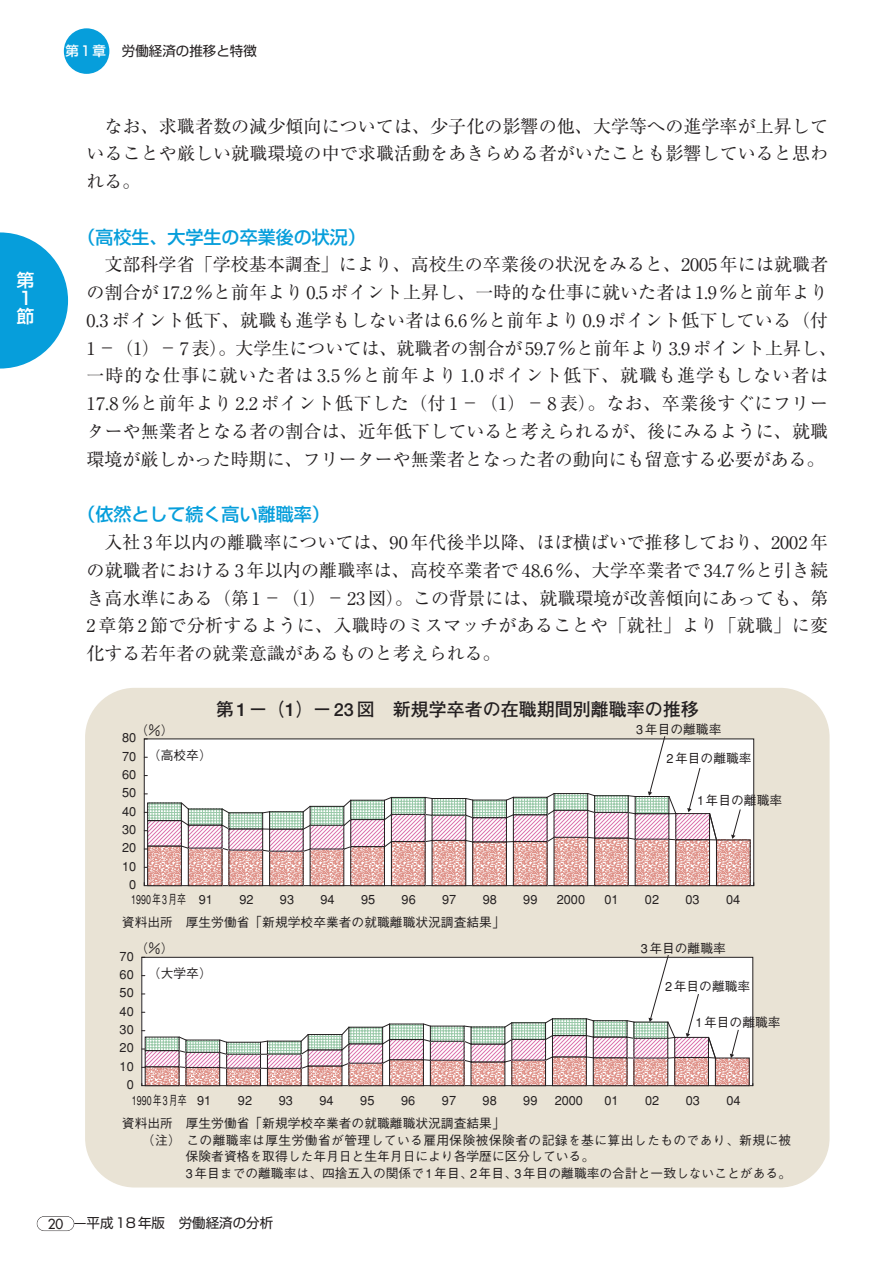
<style>
.page{position:relative;width:893px;height:1262px;background:#fff}
.page>*{position:absolute;margin:0;border:0;box-sizing:border-box;transform-origin:0 0}
.t1{font:18px/27.8px "Ryumin";letter-spacing:.005em;color:#231f20;text-align:justify}
.t2{font:500 18px "Shin Go";color:#069edb}
.t3{font:700 18px "Futo Go B101";color:#231f20}
.t4{font:500 18px/18px "Shin Go";color:#fff;text-align:justify}
.t5{font:13.5px "Shin Go";color:#231f20}
.t6{font:500 13.5px "Shin Go";color:#fff}
.t7{font:13.5px "Futura";color:#231f20}
.t8{font:500 12.75px "Gothic BBB";color:#231f20}
.t9{font:500 12.75px "Gothic BBB";letter-spacing:.03em;color:#231f20}
.t10{font:500 12.75px "Gothic BBB";color:#231f20;scale:.7 1}
</style>
<div class="page">
<div style="left:64px;top:28px;width:45px;height:46px;background:#069edb;border-radius:50%"></div>
<svg style="left:0;top:232px;width:68px;height:136px"></svg>
<div style="left:37px;top:1216px;width:37px;height:15px;border:1px solid #231f20;border-radius:7px"></div>
<svg style="left:74px;top:1223px;width:12px;height:1px"></svg>
<div style="left:85px;top:688px;width:744px;height:499px;background:#e9e3d5;border-radius:50px"></div>
<svg style="left:144px;top:738px;width:610px;height:148px;background:#e0d0d0"></svg>
<svg style="left:647px;top:736px;width:70px;height:104px;background:#eae4e6"></svg>
<svg style="left:731px;top:809px;width:9px;height:30px"></svg>
<svg style="left:141px;top:957px;width:612px;height:129px;background:#e3d9d9"></svg>
<svg style="left:729px;top:1029px;width:9px;height:29px"></svg>
<svg style="left:648px;top:955px;width:68px;height:103px;background:#ece7e9"></svg>
<p class="t6" style="left:65px;top:46px;width:42px">第１章</p>
<p class="t5" style="left:122px;top:46px;width:136px">労働経済の推移と特徴</p>
<p class="t4" style="left:17px;top:273px;width:19px">第1節</p>
<p class="t7" style="left:48px;top:1216px;width:17px">20</p>
<p class="t1" style="left:87px;top:114px;width:743px;text-indent:18px">なお、求職者数の減少傾向については、少子化の影響の他、大学等への進学率が上昇していることや厳しい就職環境の中で求職活動をあきらめる者がいたことも影響していると思われる。</p>
<p class="t2" style="left:78px;top:230px;width:289px">（高校生、大学生の卒業後の状況）</p>
<p class="t1" style="left:87px;top:253px;width:752px;text-align:left;text-indent:18px">文部科学省「学校基本調査」により、高校生の卒業後の状況をみると、2005年には就職者の割合が 17.2％と前年より 0.5ポイント上昇し、一時的な仕事に就いた者は 1.9％と前年より0.3ポイント低下、就職も進学もしない者は 6.6％と前年より 0.9ポイント低下している（付1－（1）－ 7表）。大学生については、就職者の割合が 59.7％と前年より 3.9ポイント上昇し、一時的な仕事に就いた者は 3.5％と前年より 1.0ポイント低下、就職も進学もしない者は17.8％と前年より 2.2ポイント低下した（付 1－（1）－ 8表）。なお、卒業後すぐにフリーターや無業者となる者の割合は、近年低下していると考えられるが、後にみるように、就職環境が厳しかった時期に、フリーターや無業者となった者の動向にも留意する必要がある。</p>
<p class="t2" style="left:78px;top:508px;width:253px">（依然として続く高い離職率）</p>
<p class="t1" style="left:87px;top:531px;width:743px;text-indent:18px">入社 3年以内の離職率については、90年代後半以降、ほぼ横ばいで推移しており、2002年の就職者における 3年以内の離職率は、高校卒業者で 48.6％、大学卒業者で 34.7％と引き続き高水準にある（第 1－（1）－ 23図）。この背景には、就職環境が改善傾向にあっても、第2章第2 節で分析するように、入職時のミスマッチがあることや「就社」より「就職」に変化する若年者の就業意識があるものと考えられる。</p>
<p class="t8" style="left:122px;top:732px;width:16px">80</p>
<p class="t8" style="left:122px;top:751px;width:16px">70</p>
<p class="t8" style="left:122px;top:769px;width:16px">60</p>
<p class="t8" style="left:122px;top:787px;width:16px">50</p>
<p class="t8" style="left:122px;top:806px;width:16px">40</p>
<p class="t8" style="left:122px;top:824px;width:16px">30</p>
<p class="t8" style="left:122px;top:842px;width:16px">20</p>
<p class="t8" style="left:122px;top:861px;width:16px">10</p>
<p class="t8" style="left:129px;top:879px;width:9px">0</p>
<p class="t3" style="left:216px;top:702px;width:484px">第1－（1）－ 23 図　新規学卒者の在職期間別離職率の推移</p>
<p class="t8" style="left:135px;top:725px;width:40px">（％）</p>
<p class="t8" style="left:636px;top:724px;width:87px">3年目の離職率</p>
<p class="t8" style="left:666px;top:753px;width:87px">2年目の離職率</p>
<p class="t8" style="left:697px;top:795px;width:87px">1年目の離職率</p>
<p class="t8" style="left:148px;top:750px;width:65px">（高校卒）</p>
<p class="t10" style="left:131px;top:894px;width:118px">1990年3月卒 91</p>
<p class="t8" style="left:239px;top:894px;width:16px">92</p>
<p class="t8" style="left:280px;top:894px;width:16px">93</p>
<p class="t8" style="left:320px;top:894px;width:16px">94</p>
<p class="t8" style="left:361px;top:894px;width:16px">95</p>
<p class="t8" style="left:401px;top:894px;width:16px">96</p>
<p class="t8" style="left:442px;top:894px;width:16px">97</p>
<p class="t8" style="left:482px;top:894px;width:16px">98</p>
<p class="t8" style="left:523px;top:894px;width:16px">99</p>
<p class="t8" style="left:556px;top:894px;width:30px">2000</p>
<p class="t8" style="left:604px;top:894px;width:16px">01</p>
<p class="t8" style="left:645px;top:894px;width:16px">02</p>
<p class="t8" style="left:685px;top:894px;width:16px">03</p>
<p class="t8" style="left:726px;top:894px;width:16px">04</p>
<p class="t8" style="left:122px;top:917px;width:384px">資料出所　厚生労働省「新規学校卒業者の就職離職状況調査結果」</p>
<p class="t8" style="left:120px;top:951px;width:16px">70</p>
<p class="t8" style="left:120px;top:969px;width:16px">60</p>
<p class="t8" style="left:120px;top:987px;width:16px">50</p>
<p class="t8" style="left:120px;top:1006px;width:16px">40</p>
<p class="t8" style="left:120px;top:1024px;width:16px">30</p>
<p class="t8" style="left:120px;top:1042px;width:16px">20</p>
<p class="t8" style="left:120px;top:1061px;width:16px">10</p>
<p class="t8" style="left:127px;top:1079px;width:9px">0</p>
<p class="t8" style="left:135px;top:943px;width:40px">（％）</p>
<p class="t8" style="left:148px;top:968px;width:65px">（大学卒）</p>
<p class="t8" style="left:640px;top:943px;width:87px">3年目の離職率</p>
<p class="t8" style="left:665px;top:981px;width:87px">2年目の離職率</p>
<p class="t8" style="left:695px;top:1017px;width:87px">1年目の離職率</p>
<p class="t10" style="left:132px;top:1095px;width:115px">1990年3月卒 91</p>
<p class="t8" style="left:238px;top:1095px;width:16px">92</p>
<p class="t8" style="left:279px;top:1095px;width:16px">93</p>
<p class="t8" style="left:319px;top:1095px;width:16px">94</p>
<p class="t8" style="left:360px;top:1095px;width:16px">95</p>
<p class="t8" style="left:401px;top:1095px;width:16px">96</p>
<p class="t8" style="left:442px;top:1095px;width:16px">97</p>
<p class="t8" style="left:482px;top:1095px;width:16px">98</p>
<p class="t8" style="left:523px;top:1095px;width:16px">99</p>
<p class="t8" style="left:554px;top:1095px;width:30px">2000</p>
<p class="t8" style="left:604px;top:1095px;width:16px">01</p>
<p class="t8" style="left:645px;top:1095px;width:16px">02</p>
<p class="t8" style="left:685px;top:1095px;width:16px">03</p>
<p class="t8" style="left:726px;top:1095px;width:16px">04</p>
<p class="t8" style="left:122px;top:1118px;width:384px">資料出所　厚生労働省「新規学校卒業者の就職離職状況調査結果」</p>
<p class="t9" style="left:122px;top:1135px;width:671px">　　（注）この離職率は厚生労働省が管理している雇用保険被保険者の記録を基に算出したものであり、新規に被</p>
<p class="t8" style="left:186px;top:1151px;width:410px">保険者資格を取得した年月日と生年月日により各学歴に区分している。</p>
<p class="t8" style="left:186px;top:1168px;width:606px">3年目までの離職率は、四捨五入の関係で1年目、2年目、3年目の離職率の合計と一致しないことがある。</p>
<p class="t5" style="left:87px;top:1218px;width:188px">平成 18年版　労働経済の分析</p>
</div>
